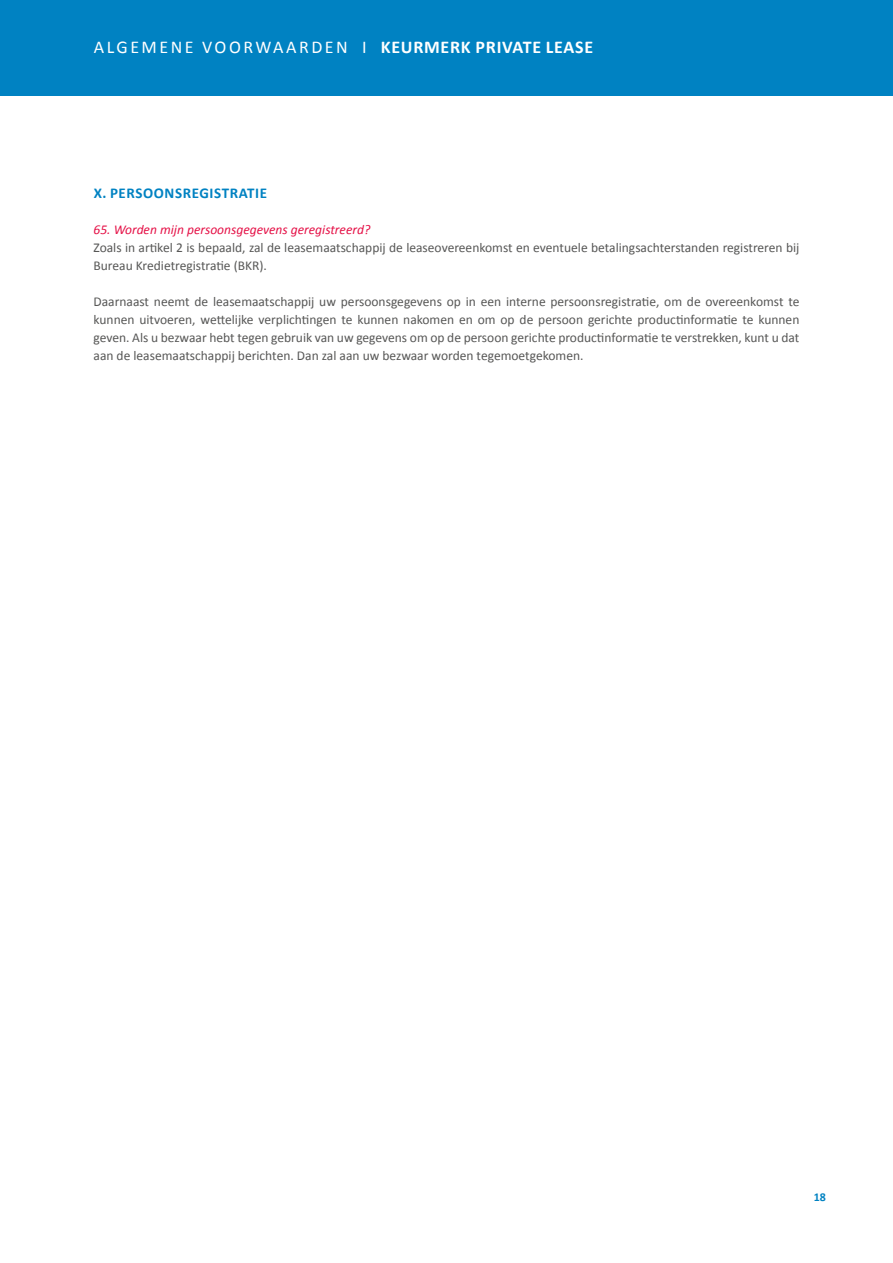
<style>
.page{position:relative;width:893px;height:1263px;background:#fff}
.page>*{position:absolute;margin:0;border:0;box-sizing:border-box;transform-origin:0 0}
.t1{font:18px "Calibri";letter-spacing:.14em;color:#fff}
.t2{font:700 15px "Calibri";letter-spacing:.04em;color:#0082c2}
.t3{font:13.5px/18px "Calibri";color:#575756}
.t4{font:italic 13.5px "Calibri";color:#e51147}
.t5{font:700 12px "Calibri";color:#0082c2}
.s1{font-weight:700}
</style>
<div class="page">
<div style="left:0;top:0;width:893px;height:96px;background:#0082c2"></div>
<h1 class="t1" style="left:94px;top:35px;width:501px">ALGEMENE VOORWAARDEN I <span class="s1">KEURMERK PRIVATE LEASE</span></h1>
<p class="t2" style="left:94px;top:183px;width:175px">X. PERSOONSREGISTRATIE</p>
<p class="t4" style="left:94px;top:220px;width:278px">65. Worden mijn persoonsgegevens geregistreerd?</p>
<p class="t3" style="left:94px;top:239px;width:707px">Zoals in artikel 2 is bepaald, zal de leasemaatschappij de leaseovereenkomst en eventuele betalingsachterstanden registreren bij<br>Bureau Kredietregistratie (BKR).</p>
<p class="t3" style="left:94px;top:293px;width:707px;text-align:justify">Daarnaast neemt de leasemaatschappij uw persoonsgegevens op in een interne persoonsregistratie, om de overeenkomst te kunnen uitvoeren, wettelijke verplichtingen te kunnen nakomen en om op de persoon gerichte productinformatie te kunnen geven. Als u bezwaar hebt tegen gebruik van uw gegevens om op de persoon gerichte productinformatie te verstrekken, kunt u dat aan de leasemaatschappij berichten. Dan zal aan uw bezwaar worden tegemoetgekomen.</p>
<p class="t5" style="left:814px;top:1189px;width:14px">18</p>
</div>
